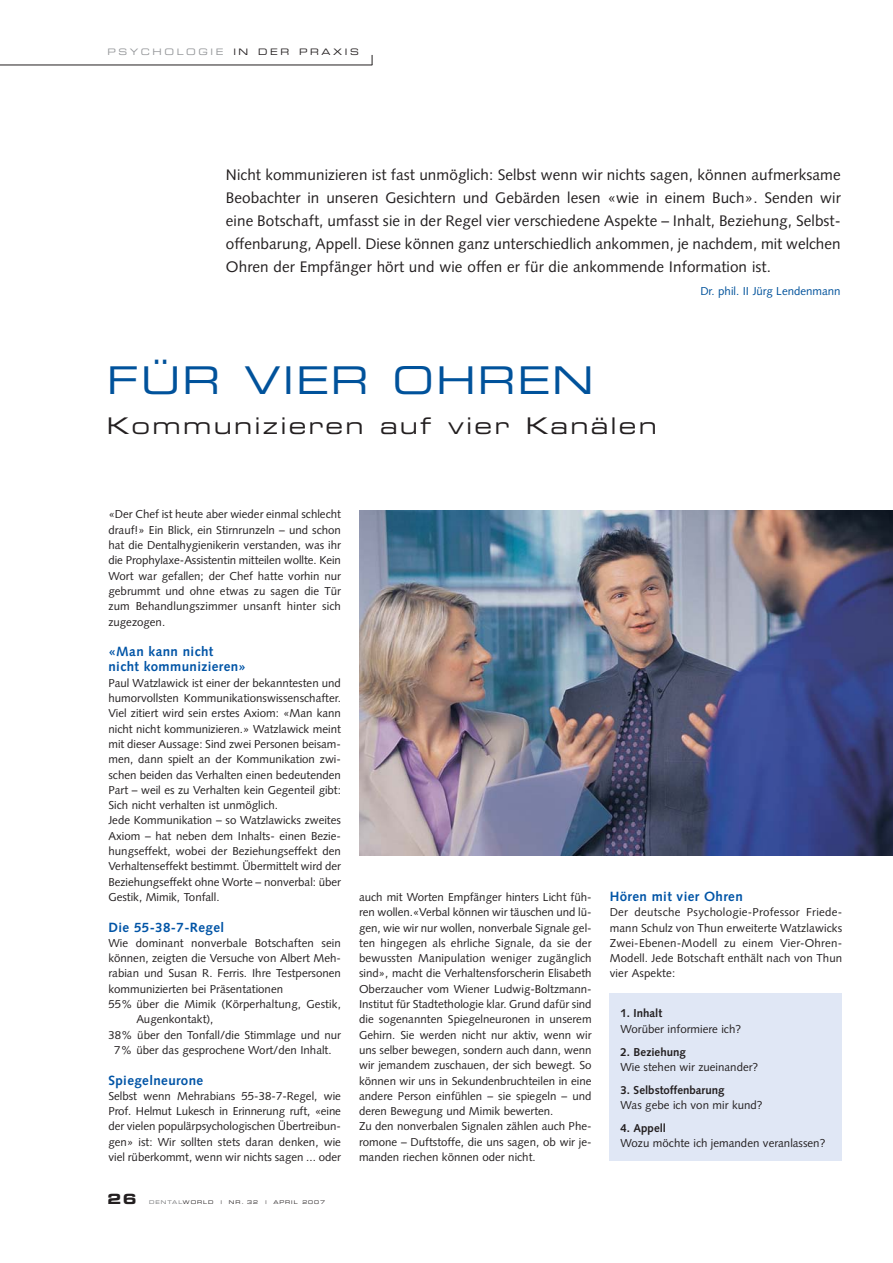
<style>
.page{position:relative;width:893px;height:1263px;background:#fff}
.page>*{position:absolute;margin:0;border:0;box-sizing:border-box;transform-origin:0 0}
.t1{font:38.25px "Eurostile Extended Two";letter-spacing:.05em;color:#00529b}
.t2{font:22.95px "Eurostile Extended Two";letter-spacing:.095em;color:#231f20}
.t3{font:15.3px/23px "Syntax";letter-spacing:.005em;color:#231f20;text-align:justify}
.t4{font:14.1px "Eurostile Bold Extended Two";color:#231f20}
.t5{font:700 13.35px/15.3px "Syntax";letter-spacing:.03em;color:#0054a6}
.t6{font:11.55px/15.3px "Syntax";color:#231f20;text-align:justify}
.t7{font:700 11.55px "Syntax";color:#231f20}
.t8{font:11.55px "Syntax";color:#00529b}
.t9{font:8.85px "Eurostile Extended Two";letter-spacing:.29em;color:#939598}
.t10{font:5.1px "Eurostile Extended Two";letter-spacing:.195em;color:#231f20}
.t11{font:5.1px "Eurostile Extended Two";letter-spacing:.195em;color:#6c6e70}
.s1{color:#231f20}
</style>
<div class="page">
<hr style="left:0;top:65px;width:372px;height:1px;background:#231f20">
<img style="left:359px;top:510px;width:534px;height:345px">
<div style="left:610px;top:993px;width:232px;height:168px;background:#e0e7f5"></div>
<p class="t9" style="left:107px;top:49px;width:253px">PSYCHOLOGIE <span class="s1">IN DER PRAXIS</span></p>
<p class="t3" style="left:226px;top:165px;width:616px">Nicht kommunizieren ist fast unmöglich: Selbst wenn wir nichts sagen, können aufmerksame Beobachter in unseren Gesichtern und Gebärden lesen «wie in einem Buch». Senden wir eine Botschaft, umfasst sie in der Regel vier verschiedene Aspekte – Inhalt, Beziehung, Selbst&shy;offenbarung, Appell. Diese können ganz unterschiedlich ankommen, je nachdem, mit welchen Ohren der Empfänger hört und wie offen er für die ankommende Information ist.</p>
<p class="t8" style="left:700px;top:286px;width:142px">Dr. phil. II Jürg Lendenmann</p>
<h1 class="t1" style="left:107px;top:367px;width:488px">FÜR VIER OHREN</h1>
<h2 class="t2" style="left:107px;top:417px;width:552px">Kommunizieren auf vier Kanälen</h2>
<p class="t6" style="left:108px;top:508px;width:234px">«Der Chef ist heute aber wieder einmal schlecht drauf!» Ein Blick, ein Stirnrunzeln – und schon hat die Dentalhygienikerin verstanden, was ihr die Prophylaxe-Assistentin mitteilen wollte. Kein Wort war gefallen; der Chef hatte vorhin nur gebrummt und ohne etwas zu sagen die Tür zum Behandlungszimmer unsanft hinter sich zugezogen.</p>
<p class="t5" style="left:108px;top:645px;width:139px">«Man kann nicht nicht kommunizieren»</p>
<p class="t6" style="left:108px;top:676px;width:234px;text-align:left">Paul Watzlawick ist einer der bekanntesten und humorvollsten Kommunikationswissenschafter.<br>Viel zitiert wird sein erstes Axiom: «Man kann nicht nicht kommunizieren.» Watzlawick meint mit dieser Aussage: Sind zwei Personen beisam&shy;men, dann spielt an der Kommunikation zwi&shy;schen beiden das Verhalten einen bedeutenden Part – weil es zu Verhalten kein Gegenteil gibt:<br>Sich nicht verhalten ist unmöglich.<br>Jede Kommunikation – so Watzlawicks zweites Axiom – hat neben dem Inhalts- einen Bezie&shy;hungseffekt, wobei der Beziehungseffekt den Verhaltenseffekt bestimmt. Übermittelt wird der Beziehungseffekt ohne Worte – nonverbal: über Gestik, Mimik, Tonfall.</p>
<p class="t5" style="left:108px;top:920px;width:117px">Die 55-38-7-Regel</p>
<p class="t6" style="left:108px;top:936px;width:234px">Wie dominant nonverbale Botschaften sein</p>
<p class="t6" style="left:108px;top:952px;width:234px">können, zeigten die Versuche von Albert Meh-</p>
<p class="t6" style="left:108px;top:967px;width:234px">rabian und Susan R. Ferris. Ihre Testpersonen</p>
<p class="t6" style="left:108px;top:982px;width:176px">kommunizierten bei Präsentationen</p>
<p class="t6" style="left:108px;top:997px;width:234px">55% über die Mimik (Körperhaltung, Gestik,</p>
<p class="t6" style="left:136px;top:1013px;width:79px">Augenkontakt),</p>
<p class="t6" style="left:108px;top:1028px;width:234px">38% über den Tonfall/die Stimmlage und nur</p>
<p class="t6" style="left:114px;top:1043px;width:219px">7% über das gesprochene Wort/den Inhalt.</p>
<p class="t5" style="left:108px;top:1073px;width:96px">Spiegelneurone</p>
<p class="t6" style="left:108px;top:1089px;width:234px">Selbst wenn Mehrabians 55-38-7-Regel, wie Prof. Helmut Lukesch in Erinnerung ruft, «eine der vielen populärpsychologischen Übertreibun&shy;gen» ist: Wir sollten stets daran denken, wie viel rüberkommt, wenn wir nichts sagen ... oder</p>
<p class="t4" style="left:107px;top:1193px;width:31px">26</p>
<p class="t11" style="left:149px;top:1200px;width:66px">DENTAL<span class="s1">WORLD</span></p>
<p class="t10" style="left:221px;top:1200px;width:3px">|</p>
<p class="t10" style="left:229px;top:1200px;width:31px">NR. 32</p>
<p class="t10" style="left:265px;top:1200px;width:3px">|</p>
<p class="t10" style="left:273px;top:1200px;width:53px">APRIL 2007</p>
<p class="t6" style="left:359px;top:890px;width:234px;text-align:left">auch mit Worten Empfänger hinters Licht füh&shy;ren wollen.«Verbal können wir täuschen und lü&shy;gen, wie wir nur wollen, nonverbale Signale gel&shy;ten hingegen als ehrliche Signale, da sie der bewussten Manipulation weniger zugänglich sind», macht die Verhaltensforscherin Elisabeth Oberzaucher vom Wiener Ludwig-Boltzmann-Institut für Stadtethologie klar. Grund dafür sind die sogenannten Spiegelneuronen in unserem Gehirn. Sie werden nicht nur aktiv, wenn wir uns selber bewegen, sondern auch dann, wenn wir jemandem zuschauen, der sich bewegt. So können wir uns in Sekundenbruchteilen in eine andere Person einfühlen – sie spiegeln – und deren Bewegung und Mimik bewerten.<br>Zu den nonverbalen Signalen zählen auch Phe&shy;romone – Duftstoffe, die uns sagen, ob wir je&shy;manden riechen können oder nicht.</p>
<p class="t5" style="left:610px;top:890px;width:135px">Hören mit vier Ohren</p>
<p class="t6" style="left:610px;top:906px;width:234px">Der deutsche Psychologie-Professor Friede&shy;mann Schulz von Thun erweiterte Watzlawicks Zwei-Ebenen-Modell zu einem Vier-Ohren-Modell. Jede Botschaft enthält nach von Thun vier Aspekte:</p>
<p class="t7" style="left:620px;top:1009px;width:43px">1. Inhalt</p>
<p class="t6" style="left:620px;top:1022px;width:122px">Worüber informiere ich?</p>
<p class="t7" style="left:620px;top:1047px;width:67px">2. Beziehung</p>
<p class="t6" style="left:620px;top:1060px;width:139px">Wie stehen wir zueinander?</p>
<p class="t7" style="left:620px;top:1085px;width:106px">3. Selbstoffenbarung</p>
<p class="t6" style="left:620px;top:1099px;width:144px">Was gebe ich von mir kund?</p>
<p class="t7" style="left:620px;top:1124px;width:47px">4. Appell</p>
<p class="t6" style="left:620px;top:1137px;width:206px">Wozu möchte ich jemanden veranlassen?</p>
</div>
